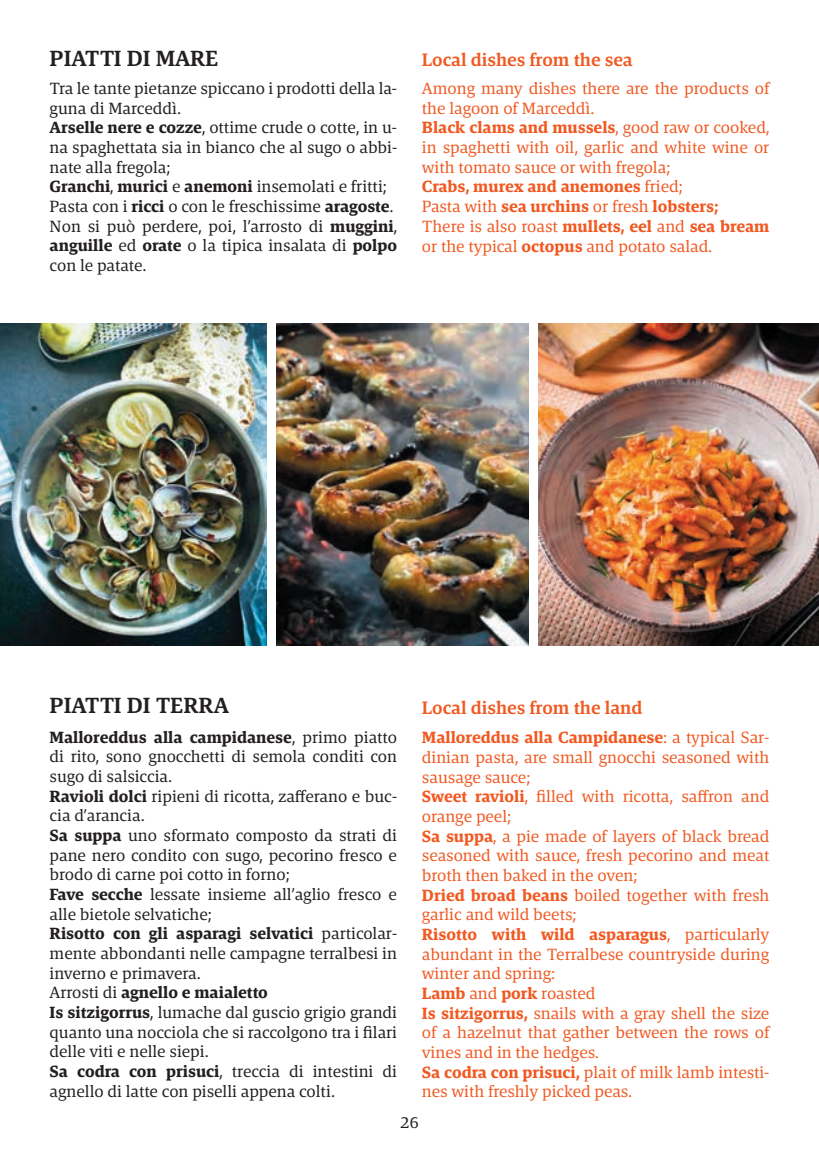
<style>
.page{position:relative;width:819px;height:1166px;background:#fff}
.page>*{position:absolute;margin:0;border:0;box-sizing:border-box;transform-origin:0 0}
.t1{font:600 22.4px "Askan";letter-spacing:-.005em;color:#231f20}
.t2{font:600 18.38px "Askan";color:#f15921}
.t3{font:16.62px/19.6px "Askan";color:#231f20}
.t4{font:16.62px/19.6px "Askan";color:#f15921}
.s1{font-weight:700}
</style>
<div class="page">
<img style="left:0;top:324px;width:266px;height:321px">
<img style="left:276px;top:324px;width:252px;height:321px">
<img style="left:538px;top:324px;width:281px;height:321px">
<h1 class="t1" style="left:50px;top:45px;width:170px">PIATTI DI MARE</h1>
<p class="t3" style="left:50px;top:79px;width:349px">Tra le tante pietanze spiccano i prodotti della la&shy;guna di Marceddì.<br><span class="s1">Arselle nere e cozze</span>, ottime crude o cotte, in u&shy;na spaghettata sia in bianco che al sugo o abbi&shy;nate alla fregola;<br><span class="s1">Granchi</span>, <span class="s1">murici</span> e <span class="s1">anemoni</span> insemolati e fritti; Pasta con i <span class="s1">ricci</span> o con le freschissime <span class="s1">aragoste</span>.<br>Non si può perdere, poi, l’arrosto di <span class="s1">muggini</span>, <span class="s1">anguille</span> ed <span class="s1">orate</span> o la tipica insalata di <span class="s1">polpo </span>con le patate.</p>
<p class="t4" style="left:422px;top:79px;width:349px">Among many dishes there are the products of the lagoon of Marceddì.<br><span class="s1">Black clams and mussels</span>, good raw or cooked, in spaghetti with oil, garlic and white wine or with tomato sauce or with fregola;<br><span class="s1">Crabs, murex and anemones</span> fried;<br>Pasta with <span class="s1">sea urchins</span> or fresh <span class="s1">lobsters;<br></span>There is also roast <span class="s1">mullets, eel</span> and <span class="s1">sea bream </span>or the typical <span class="s1">octopus</span> and potato salad.</p>
<p class="t2" style="left:422px;top:49px;width:212px">Local dishes from the sea</p>
<h1 class="t1" style="left:50px;top:691px;width:181px">PIATTI DI TERRA</h1>
<p class="t3" style="left:50px;top:727px;width:349px"><span class="s1">Malloreddus alla campidanese</span>, primo piatto di rito, sono gnocchetti di semola conditi con sugo di salsiccia.<br><span class="s1">Ravioli dolci</span> ripieni di ricotta, zafferano e buc&shy;cia d’arancia.<br><span class="s1">Sa suppa</span> uno sformato composto da strati di pane nero condito con sugo, pecorino fresco e brodo di carne poi cotto in forno;<br><span class="s1">Fave secche</span> lessate insieme all’aglio fresco e alle bietole selvatiche;<br><span class="s1">Risotto con gli asparagi selvatici</span> particolar&shy;mente abbondanti nelle campagne terralbesi in inverno e primavera.<br>Arrosti di <span class="s1">agnello e maialetto<br>Is sitzigorrus</span>, lumache dal guscio grigio grandi quanto una nocciola che si raccolgono tra i filari delle viti e nelle siepi.<br><span class="s1">Sa codra con prisuci</span>, treccia di intestini di agnello di latte con piselli appena colti.</p>
<p class="t4" style="left:422px;top:728px;width:349px"><span class="s1">Malloreddus alla Campidanese</span>: a typical Sar&shy;dinian pasta, are small gnocchi seasoned with sausage sauce;<br><span class="s1">Sweet ravioli</span>, filled with ricotta, saffron and orange peel;<br><span class="s1">Sa suppa</span>, a pie made of layers of black bread seasoned with sauce, fresh pecorino and meat broth then baked in the oven;<br><span class="s1">Dried broad beans</span> boiled together with fresh garlic and wild beets;<br><span class="s1">Risotto with wild asparagus</span>, particularly abundant in the Terralbese countryside during winter and spring:<br><span class="s1">Lamb</span> and <span class="s1">pork</span> roasted<br><span class="s1">Is sitzigorrus,</span> snails with a gray shell the size of a hazelnut that gather between the rows of vines and in the hedges.<br><span class="s1">Sa codra con prisuci,</span> plait of milk lamb intesti&shy;nes with freshly picked peas.</p>
<p class="t2" style="left:422px;top:696px;width:222px">Local dishes from the land</p>
<p class="t3" style="left:400px;top:1112px;width:20px">26</p>
</div>
